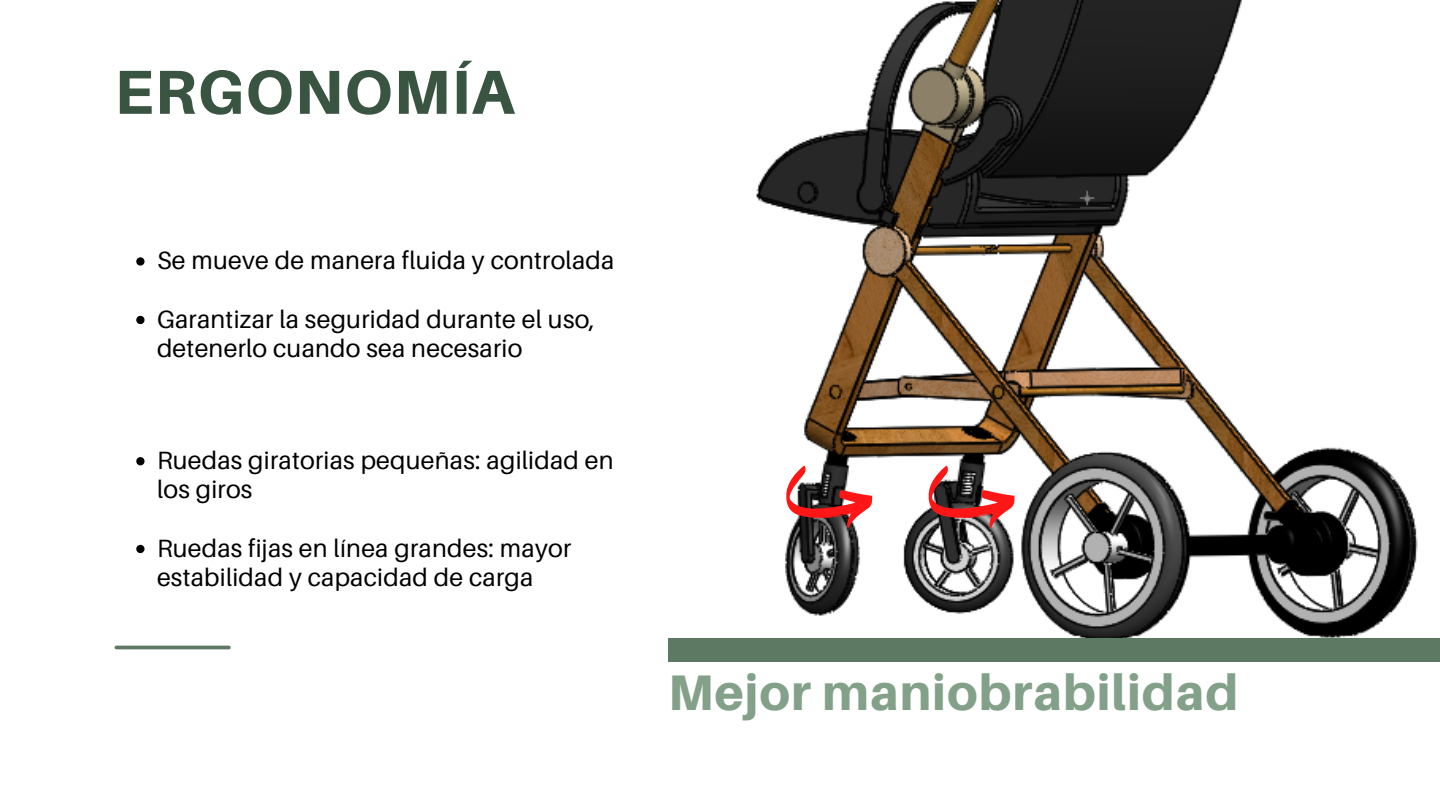
<style>
.page{position:relative;width:1440px;height:810px;background:#fff}
.page>*{position:absolute;margin:0;border:0;box-sizing:border-box;transform-origin:0 0}
.t1{font:800 62.2px "Aileron";letter-spacing:.02em;color:#395440}
.t2{font:800 50px "Aileron";letter-spacing:.02em;color:#83a089}
.t3{font:25px/29.2px "Aileron";letter-spacing:.01em;color:#000}
</style>
<div class="page">
<img style="left:756px;top:0;width:662px;height:638px">
<hr style="left:116px;top:646px;width:113px;height:3px;background:#5d7963">
<div style="left:668px;top:638px;width:772px;height:24px;background:#5d7963"></div>
<svg style="left:785px;top:466px;width:87px;height:63px"></svg>
<svg style="left:928px;top:466px;width:87px;height:63px"></svg>
<svg style="left:136px;top:257px;width:9px;height:9px"></svg>
<svg style="left:136px;top:316px;width:9px;height:8px"></svg>
<svg style="left:136px;top:457px;width:9px;height:8px"></svg>
<svg style="left:136px;top:545px;width:9px;height:8px"></svg>
<p class="t1" style="left:115px;top:53px;width:401px">ERGONOMÍA</p>
<p class="t3" style="left:157px;top:246px;width:459px">Se mueve de manera fluida y controlada</p>
<p class="t3" style="left:157px;top:304px;width:440px">Garantizar la seguridad durante el uso, detenerlo cuando sea necesario</p>
<p class="t3" style="left:157px;top:445px;width:458px">Ruedas giratorias pequeñas: agilidad en los giros</p>
<p class="t3" style="left:157px;top:533px;width:416px">Ruedas fijas en línea grandes: mayor estabilidad y capacidad de carga</p>
<p class="t2" style="left:668px;top:661px;width:572px">Mejor maniobrabilidad</p>
</div>
